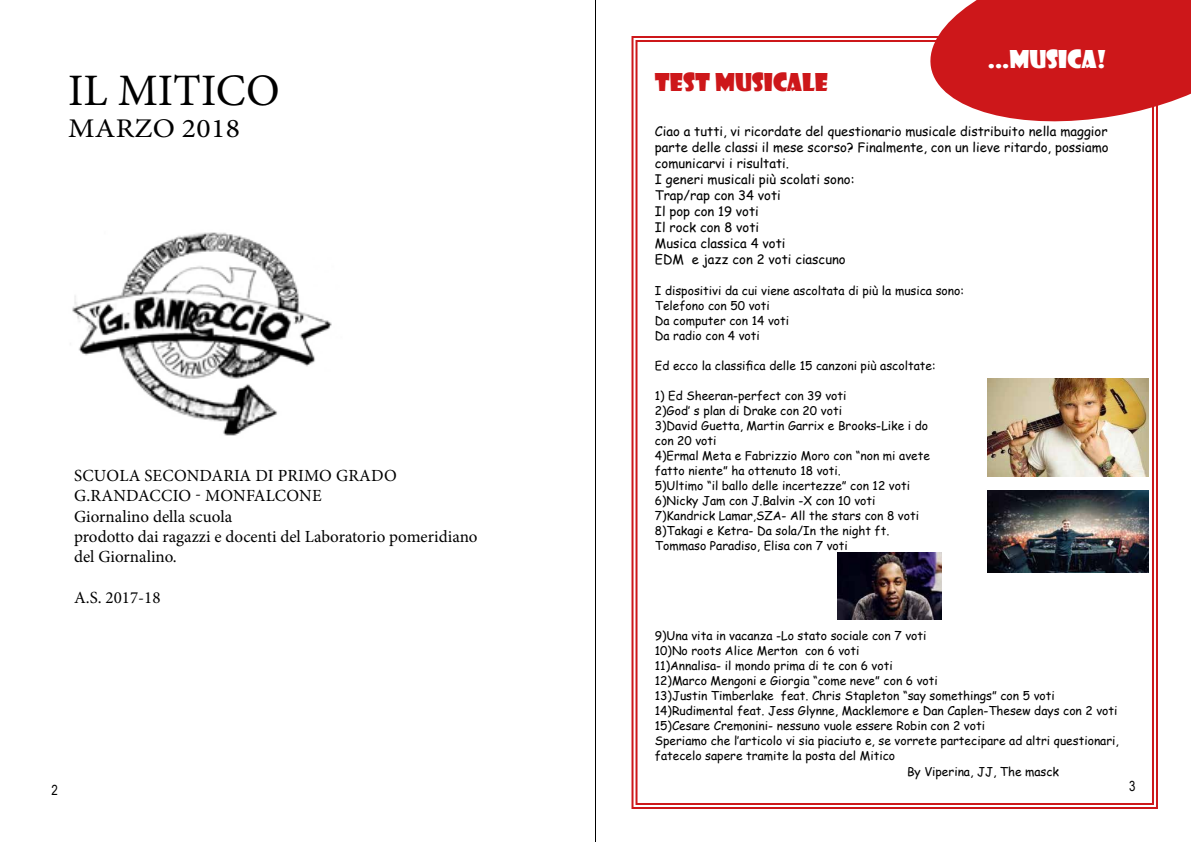
<style>
.page{position:relative;width:1191px;height:842px;background:#fff}
.page>*{position:absolute;margin:0;border:0;box-sizing:border-box;transform-origin:0 0}
.t1{font:45px "Minion Pro";color:#000}
.t2{font:27px "Minion Pro";letter-spacing:.01em;color:#000;scale:1.1 1}
.t3{font:24px "Showcard Gothic";color:#cd171a}
.t4{font:24px "Showcard Gothic";color:#fff}
.t5{font:17px/20.4px "Minion Pro";color:#000}
.t6{font:14px "Arial Narrow";color:#000}
.t7{font:13px/16px "Comic Sans MS";color:#000}
.t8{font:12px/15px "Comic Sans MS";color:#000}
</style>
<div class="page">
<svg style="left:631px;top:36px;width:527px;height:773px"></svg>
<hr style="left:595px;top:0;width:1px;height:842px;background:#000">
<svg style="left:923px;top:0;width:268px;height:132px"></svg>
<img style="left:72px;top:232px;width:260px;height:204px">
<img style="left:987px;top:379px;width:161px;height:97px">
<img style="left:987px;top:490px;width:161px;height:83px">
<img style="left:837px;top:553px;width:104px;height:66px">
<h1 class="t1" style="left:68px;top:60px;width:213px">IL MITICO</h1>
<h2 class="t2" style="left:68px;top:110px;width:158px">MARZO 2018</h2>
<h3 class="t5" style="left:74px;top:465px;width:405px">SCUOLA SECONDARIA DI PRIMO GRADO<br>G.RANDACCIO - MONFALCONE<br>Giornalino della scuola<br>prodotto dai ragazzi e docenti del Laboratorio pomeridiano del Giornalino.</h3>
<h3 class="t5" style="left:74px;top:588px;width:88px">A.S. 2017-18</h3>
<p class="t6" style="left:51px;top:780px;width:8px">2</p>
<h3 class="t4" style="left:988px;top:43px;width:120px">...MUSICA!</h3>
<h3 class="t3" style="left:655px;top:66px;width:175px">TEST MUSICALE</h3>
<p class="t7" style="left:655px;top:123px;width:455px">Ciao a tutti, vi ricordate del questionario musicale distribuito nella maggior parte delle classi il mese scorso? Finalmente, con un lieve ritardo, possiamo comunicarvi i risultati.<br>I generi musicali più scolati sono:<br>Trap/rap con 34 voti<br>Il pop con 19 voti<br>Il rock con 8 voti<br>Musica classica 4 voti<br>EDM e jazz con 2 voti ciascuno</p>
<p class="t8" style="left:655px;top:282px;width:311px">I dispositivi da cui viene ascoltata di più la musica sono:<br>Telefono con 50 voti<br>Da computer con 14 voti<br>Da radio con 4 voti</p>
<p class="t8" style="left:655px;top:357px;width:282px">Ed ecco la classifica delle 15 canzoni più ascoltate:</p>
<p class="t8" style="left:655px;top:387px;width:277px">1) Ed Sheeran-perfect con 39 voti<br>2)God’ s plan di Drake con 20 voti<br>3)David Guetta, Martin Garrix e Brooks-Like i do con 20 voti<br>4)Ermal Meta e Fabrizzio Moro con “non mi avete fatto niente” ha ottenuto 18 voti.<br>5)Ultimo “il ballo delle incertezze” con 12 voti 6)Nicky Jam con J.Balvin -X con 10 voti 7)Kandrick Lamar,SZA- All the stars con 8 voti 8)Takagi e Ketra- Da sola/In the night ft.<br>Tommaso Paradiso, Elisa con 7 voti</p>
<p class="t8" style="left:655px;top:627px;width:273px">9)Una vita in vacanza -Lo stato sociale con 7 voti</p>
<p class="t8" style="left:655px;top:642px;width:206px">10)No roots Alice Merton con 6 voti</p>
<p class="t8" style="left:655px;top:657px;width:239px">11)Annalisa- il mondo prima di te con 6 voti</p>
<p class="t8" style="left:655px;top:672px;width:284px">12)Marco Mengoni e Giorgia “come neve” con 6 voti</p>
<p class="t8" style="left:655px;top:687px;width:401px">13)Justin Timberlake feat. Chris Stapleton “say somethings” con 5 voti</p>
<p class="t8" style="left:655px;top:702px;width:464px">14)Rudimental feat. Jess Glynne, Macklemore e Dan Caplen-Thesew days con 2 voti</p>
<p class="t8" style="left:655px;top:717px;width:332px">15)Cesare Cremonini- nessuno vuole essere Robin con 2 voti</p>
<p class="t8" style="left:655px;top:732px;width:465px">Speriamo che l’articolo vi sia piaciuto e, se vorrete partecipare ad altri questionari,</p>
<p class="t8" style="left:655px;top:747px;width:242px">fatecelo sapere tramite la posta del Mitico</p>
<p class="t8" style="left:907px;top:763px;width:154px">By Viperina, JJ, The masck</p>
<p class="t6" style="left:1129px;top:775px;width:8px">3</p>
</div>
